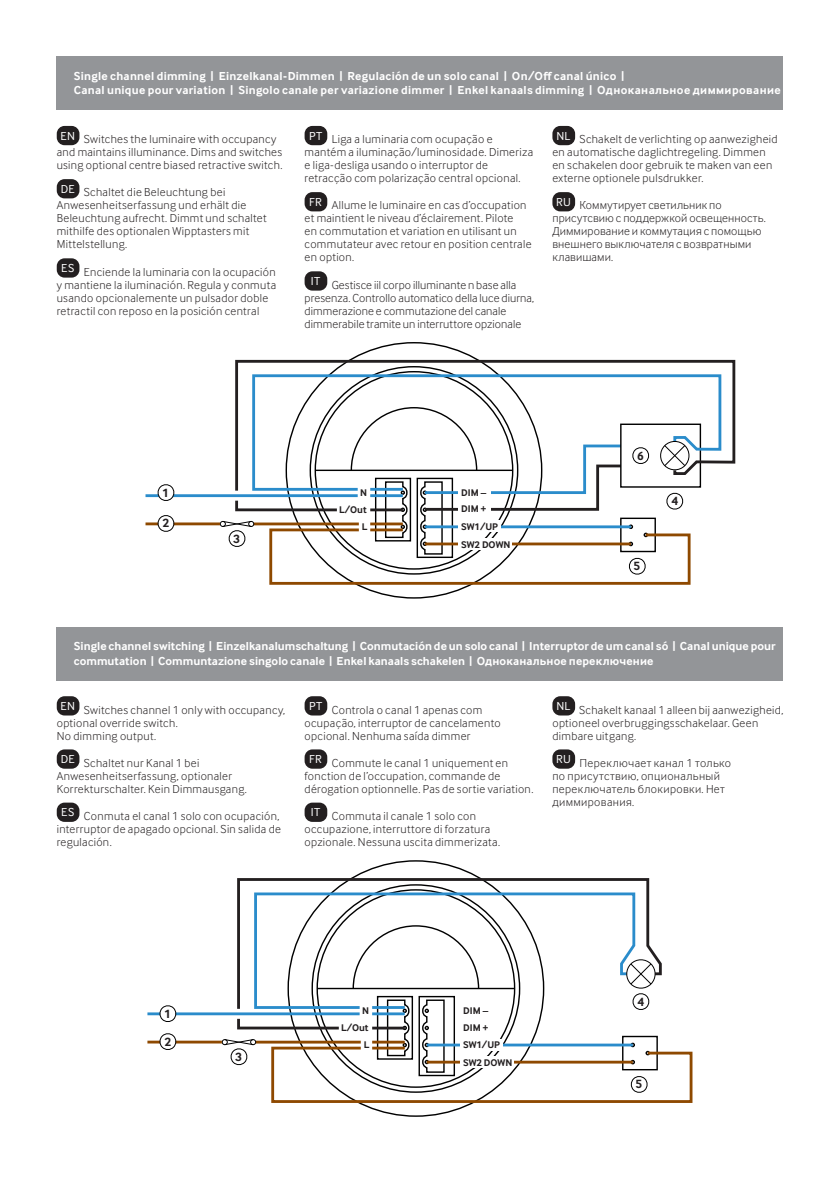
<style>
.page{position:relative;width:840px;height:1191px;background:#fff}
.page>*{position:absolute;margin:0;border:0;box-sizing:border-box;transform-origin:0 0}
.t1{font:700 12.4px "Inter Face";color:#231f20}
.Caption_Copy_N{font:300 12px/13px "Inter Face";letter-spacing:.03em;color:#231f20}
.Sub_Heading{font:700 12px/14.4px "Inter Face";letter-spacing:.015em;color:#fff}
.Caption_Copy_N-2{font:300 12px/13px "Inter Face";letter-spacing:.01em;color:#231f20}
.Sub_Heading-2{font:12px "Inter Face";letter-spacing:.03em;color:#fff}
.t2{font:700 10px/17.2px "Inter Face";color:#231f20;text-align:right}
</style>
<div class="page">
<hr style="left:145px;top:494px;width:212px;height:3px;background:#2a8ccb">
<svg style="left:156px;top:484px;width:19px;height:17px"></svg>
<hr style="left:145px;top:522px;width:75px;height:3px;background:#8e4900">
<svg style="left:235px;top:358px;width:499px;height:130px"></svg>
<svg style="left:220px;top:406px;width:471px;height:180px"></svg>
<svg style="left:156px;top:515px;width:19px;height:17px"></svg>
<div style="left:458px;top:521px;width:42px;height:11px;background:#fff"></div>
<div style="left:458px;top:538px;width:53px;height:12px;background:#fff"></div>
<div style="left:458px;top:487px;width:32px;height:11px;background:#fff"></div>
<div style="left:458px;top:503px;width:32px;height:12px;background:#fff"></div>
<div style="left:57px;top:57px;width:725px;height:53px;background:#939598"></div>
<div style="left:57px;top:126px;width:22px;height:19px;background:#231f20;border-radius:8px"></div>
<div style="left:57px;top:179px;width:22px;height:19px;background:#231f20;border-radius:8px"></div>
<div style="left:57px;top:258px;width:22px;height:20px;background:#231f20;border-radius:8px"></div>
<div style="left:304px;top:126px;width:23px;height:19px;background:#231f20;border-radius:8px"></div>
<div style="left:304px;top:192px;width:23px;height:19px;background:#231f20;border-radius:8px"></div>
<div style="left:304px;top:271px;width:23px;height:20px;background:#231f20;border-radius:8px"></div>
<div style="left:552px;top:126px;width:22px;height:19px;background:#231f20;border-radius:8px"></div>
<div style="left:552px;top:192px;width:22px;height:19px;background:#231f20;border-radius:8px"></div>
<hr style="left:147px;top:1012px;width:212px;height:3px;background:#2a8ccb">
<svg style="left:158px;top:1005px;width:19px;height:17px"></svg>
<hr style="left:147px;top:1040px;width:75px;height:3px;background:#8e4900">
<svg style="left:237px;top:876px;width:413px;height:48px"></svg>
<svg style="left:222px;top:924px;width:470px;height:180px"></svg>
<svg style="left:158px;top:1033px;width:19px;height:17px"></svg>
<div style="left:460px;top:1005px;width:12px;height:11px;background:#fff"></div>
<div style="left:460px;top:1038px;width:42px;height:12px;background:#fff"></div>
<div style="left:460px;top:1056px;width:53px;height:12px;background:#fff"></div>
<div style="left:57px;top:627px;width:725px;height:53px;background:#939598"></div>
<div style="left:57px;top:696px;width:22px;height:19px;background:#231f20;border-radius:8px"></div>
<div style="left:57px;top:749px;width:22px;height:19px;background:#231f20;border-radius:8px"></div>
<div style="left:57px;top:802px;width:22px;height:20px;background:#231f20;border-radius:8px"></div>
<div style="left:304px;top:696px;width:23px;height:19px;background:#231f20;border-radius:8px"></div>
<div style="left:304px;top:749px;width:23px;height:19px;background:#231f20;border-radius:8px"></div>
<div style="left:304px;top:802px;width:23px;height:20px;background:#231f20;border-radius:8px"></div>
<div style="left:552px;top:696px;width:22px;height:19px;background:#231f20;border-radius:8px"></div>
<div style="left:552px;top:749px;width:22px;height:19px;background:#231f20;border-radius:8px"></div>
<p class="Sub_Heading" style="left:74px;top:69px;width:708px">Single channel dimming | Einzelkanal-Dimmen | Regulación de un solo canal | On/Off canal único |<br>Canal unique pour variation | Singolo canale per variazione dimmer | Enkel kanaals dimming | Одноканальное диммирование</p>
<p class="Sub_Heading-2" style="left:61px;top:129px;width:16px">EN</p>
<p class="Caption_Copy_N" style="left:57px;top:133px;width:227px;text-indent:27px">Switches the luminaire with occupancy and maintains illuminance. Dims and switches using optional centre biased retractive switch.</p>
<p class="Sub_Heading-2" style="left:61px;top:182px;width:15px">DE</p>
<p class="Caption_Copy_N" style="left:57px;top:186px;width:211px;text-indent:27px">Schaltet die Beleuchtung bei Anwesenheitserfassung und erhält die Beleuchtung aufrecht. Dimmt und schaltet mithilfe des optionalen Wipptasters mit Mittelstellung.</p>
<p class="Sub_Heading-2" style="left:61px;top:261px;width:14px">ES</p>
<p class="Caption_Copy_N" style="left:57px;top:265px;width:221px;text-indent:27px">Enciende la luminaria con la ocupación y mantiene la iluminación. Regula y conmuta usando opcionalemente un pulsador doble retractil con reposo en la posición central</p>
<p class="Sub_Heading-2" style="left:309px;top:129px;width:15px">PT</p>
<p class="Caption_Copy_N" style="left:304px;top:133px;width:230px;text-indent:27px">Liga a luminaria com ocupação e mantém a iluminação/luminosidade. Dimeriza e liga-desliga usando o interruptor de retracção com polarização central opcional.</p>
<p class="Sub_Heading-2" style="left:309px;top:195px;width:14px">FR</p>
<p class="Caption_Copy_N" style="left:304px;top:199px;width:228px;text-indent:27px">Allume le luminaire en cas d’occupation et maintient le niveau d’éclairement. Pilote<br>en commutation et variation en utilisant un commutateur avec retour en position centrale en option.</p>
<p class="Sub_Heading-2" style="left:311px;top:274px;width:11px">IT</p>
<p class="Caption_Copy_N-2" style="left:304px;top:278px;width:231px;text-indent:27px">Gestisce iil corpo illuminante n base alla presenza. Controllo automatico della luce diurna, dimmerazione e commutazione del canale dimmerabile tramite un interruttore opzionale</p>
<p class="Sub_Heading-2" style="left:556px;top:129px;width:16px">NL</p>
<p class="Caption_Copy_N" style="left:552px;top:133px;width:227px;text-indent:27px">Schakelt de verlichting op aanwezigheid en automatische daglichtregeling. Dimmen en schakelen door gebruik te maken van een externe optionele pulsdrukker.</p>
<p class="Sub_Heading-2" style="left:555px;top:195px;width:16px">RU</p>
<p class="Caption_Copy_N-2" style="left:552px;top:199px;width:215px;text-indent:27px">Коммутирует светильник по присутсвию с поддержкой освещенность.<br>Диммирование и коммутация с помощью внешнего выключателя с возвратными клавишами.</p>
<p class="t1" style="left:637px;top:448px;width:8px">6</p>
<p class="t1" style="left:162px;top:485px;width:8px">1</p>
<p class="t2" style="left:339px;top:483px;width:30px">N<br>L/Out<br>L</p>
<p class="t1" style="left:671px;top:494px;width:8px">4</p>
<p class="t2" style="left:461px;top:484px;width:27px;line-height:16.4px;text-align:left">DIM –<br>DIM +</p>
<p class="t2" style="left:461px;top:535px;width:51px">SW2 DOWN</p>
<p class="t1" style="left:162px;top:516px;width:8px">2</p>
<p class="t2" style="left:461px;top:518px;width:38px">SW1/UP</p>
<p class="t1" style="left:233px;top:531px;width:8px">3</p>
<p class="t1" style="left:633px;top:559px;width:8px">5</p>
<p class="Sub_Heading" style="left:74px;top:639px;width:703px">Single channel switching | Einzelkanalumschaltung | Conmutación de un solo canal | Interruptor de um canal só | Canal unique pour commutation | Communtazione singolo canale | Enkel kanaals schakelen | Одноканальное переключение</p>
<p class="Sub_Heading-2" style="left:61px;top:699px;width:16px">EN</p>
<p class="Caption_Copy_N" style="left:57px;top:703px;width:229px;text-indent:27px">Switches channel 1 only with occupancy, optional override switch.<br>No dimming output.</p>
<p class="Sub_Heading-2" style="left:61px;top:752px;width:15px">DE</p>
<p class="Caption_Copy_N" style="left:57px;top:756px;width:191px;text-indent:27px">Schaltet nur Kanal 1 bei<br>Anwesenheitserfassung, optionaler<br>Korrekturschalter. Kein Dimmausgang.</p>
<p class="Sub_Heading-2" style="left:61px;top:805px;width:14px">ES</p>
<p class="Caption_Copy_N" style="left:57px;top:809px;width:226px;text-indent:27px">Conmuta el canal 1 solo con ocupación, interruptor de apagado opcional. Sin salida de regulación.</p>
<p class="Sub_Heading-2" style="left:309px;top:699px;width:15px">PT</p>
<p class="Caption_Copy_N" style="left:304px;top:703px;width:197px;text-indent:27px">Controla o canal 1 apenas com ocupação, interruptor de cancelamento opcional. Nenhuma saída dimmer</p>
<p class="Sub_Heading-2" style="left:309px;top:752px;width:14px">FR</p>
<p class="Caption_Copy_N" style="left:304px;top:756px;width:230px;text-indent:27px">Commute le canal 1 uniquement en fonction de l’occupation, commande de dérogation optionnelle. Pas de sortie variation.</p>
<p class="Sub_Heading-2" style="left:311px;top:805px;width:11px">IT</p>
<p class="Caption_Copy_N" style="left:304px;top:809px;width:197px;text-indent:27px">Commuta il canale 1 solo con occupazione, interruttore di forzatura opzionale. Nessuna uscita dimmerizata.</p>
<p class="Sub_Heading-2" style="left:556px;top:699px;width:16px">NL</p>
<p class="Caption_Copy_N" style="left:552px;top:703px;width:232px;text-indent:27px">Schakelt kanaal 1 alleen bij aanwezigheid, optioneel overbruggingsschakelaar. Geen dimbare uitgang.</p>
<p class="Sub_Heading-2" style="left:555px;top:752px;width:16px">RU</p>
<p class="Caption_Copy_N" style="left:552px;top:756px;width:180px;text-indent:27px">Переключает канал 1 только по присутствию, опциональный переключатель блокировки. Нет диммирования.</p>
<p class="t2" style="left:341px;top:1001px;width:30px">N<br>L/Out<br>L</p>
<p class="t2" style="left:463px;top:1001px;width:27px;text-align:left">DIM –<br>DIM +</p>
<p class="t2" style="left:463px;top:1053px;width:51px">SW2 DOWN</p>
<p class="t1" style="left:164px;top:1006px;width:8px">1</p>
<p class="t1" style="left:164px;top:1034px;width:8px">2</p>
<p class="t2" style="left:463px;top:1036px;width:38px">SW1/UP</p>
<p class="t1" style="left:235px;top:1049px;width:8px">3</p>
<p class="t1" style="left:637px;top:994px;width:8px">4</p>
<p class="t1" style="left:635px;top:1077px;width:8px">5</p>
</div>
